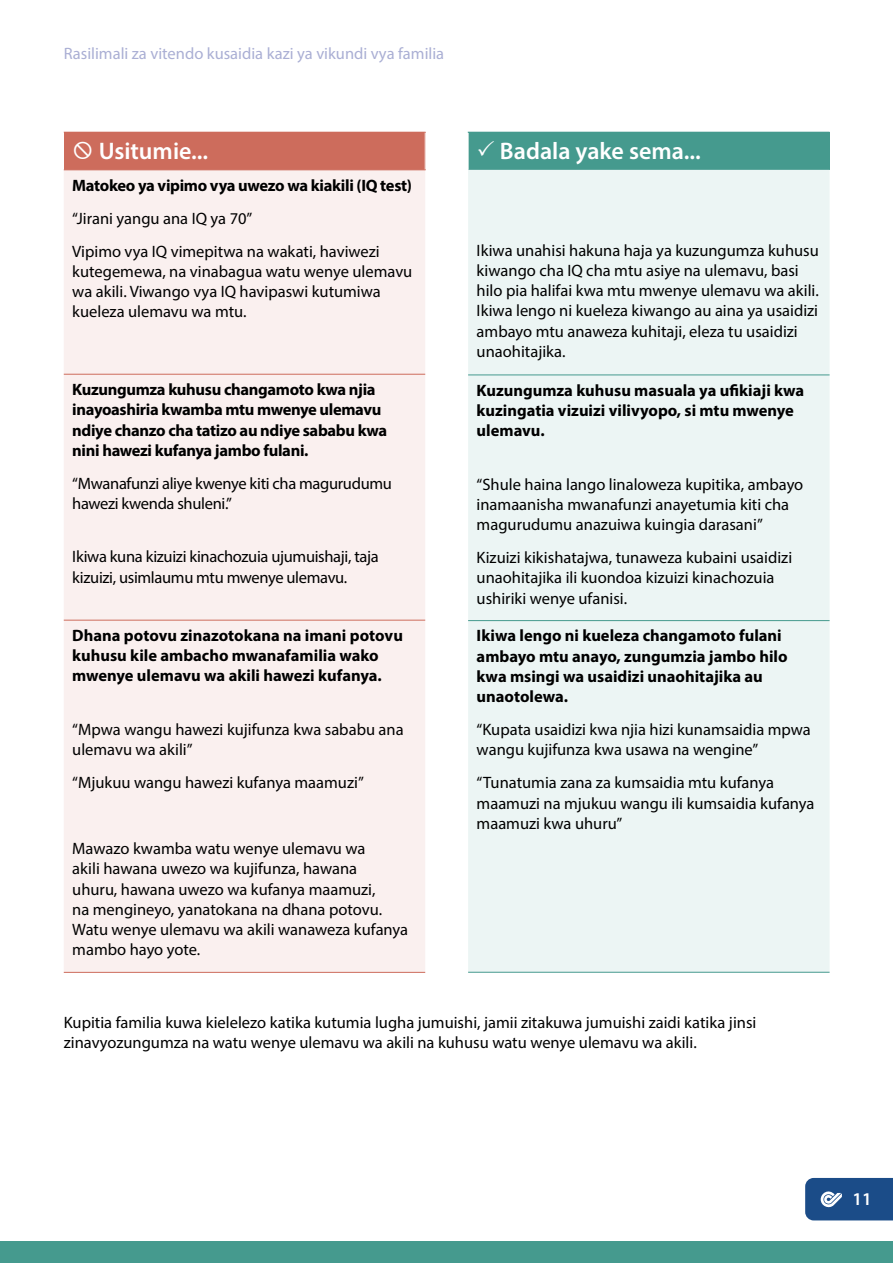
<style>
.page{position:relative;width:893px;height:1263px;background:#fff}
.page>*{position:absolute;margin:0;border:0;box-sizing:border-box;transform-origin:0 0}
.t1{font:600 24px "Myriad Pro";color:#fff}
.t2{font:600 18px "Myriad Pro";color:#fff}
.t3{font:16.5px/20.2px "Myriad Pro";color:#000}
.t4{font:700 16.5px/20.2px "Myriad Pro";color:#000}
.t5{font:700 16.5px/20.2px "Myriad Pro";letter-spacing:-.02em;color:#000}
.t6{font:16.5px/20.2px "Myriad Pro";letter-spacing:-.02em;color:#000}
.t7{font:16.5px "Myriad Pro";color:#aaafd4}
</style>
<div class="page">
<div style="left:64px;top:132px;width:361px;height:38px;background:#cd6c5c"></div>
<div style="left:64px;top:170px;width:361px;height:802px;background:#faf0ef"></div>
<hr style="left:64px;top:132px;width:362px;height:1px;background:#cd6c5c">
<hr style="left:64px;top:169px;width:362px;height:1px;background:#cd6c5c">
<hr style="left:64px;top:374px;width:361px;height:1px;background:#cd6c5c">
<hr style="left:64px;top:620px;width:361px;height:1px;background:#cd6c5c">
<hr style="left:64px;top:972px;width:361px;height:1px;background:#cd6c5c">
<div style="left:468px;top:132px;width:362px;height:38px;background:#459a8e"></div>
<div style="left:468px;top:170px;width:362px;height:802px;background:#ecf5f4"></div>
<hr style="left:468px;top:620px;width:362px;height:1px;background:#459a8e">
<hr style="left:468px;top:375px;width:362px;height:1px;background:#459a8e">
<hr style="left:468px;top:133px;width:1px;height:37px;background:#fff">
<hr style="left:468px;top:972px;width:362px;height:1px;background:#459a8e">
<div style="left:0;top:1242px;width:893px;height:21px;background:#459a8e"></div>
<svg style="left:805px;top:1178px;width:88px;height:42px;background:#28568f"></svg>
<p class="t7" style="left:64px;top:43px;width:382px">Rasilimali za vitendo kusaidia kazi ya vikundi vya familia</p>
<h1 class="t1" style="left:99px;top:136px;width:111px">Usitumie...</h1>
<p class="t5" style="left:72px;top:174px;width:341px">Matokeo ya vipimo vya uwezo wa kiakili (IQ test)</p>
<p class="t3" style="left:72px;top:201px;width:309px;line-height:33px">“Jirani yangu ana IQ ya 70”<br>Vipimo vya IQ vimepitwa na wakati, haviwezi</p>
<p class="t3" style="left:72px;top:261px;width:342px">kutegemewa, na vinabagua watu wenye ulemavu wa akili. Viwango vya IQ havipaswi kutumiwa kueleza ulemavu wa mtu.</p>
<p class="t5" style="left:72px;top:379px;width:316px">Kuzungumza kuhusu changamoto kwa njia inayoashiria kwamba mtu mwenye ulemavu ndiye chanzo cha tatizo au ndiye sababu kwa nini hawezi kufanya jambo fulani.</p>
<p class="t6" style="left:72px;top:473px;width:321px">“Mwanafunzi aliye kwenye kiti cha magurudumu hawezi kwenda shuleni.”</p>
<p class="t6" style="left:72px;top:546px;width:308px">Ikiwa kuna kizuizi kinachozuia ujumuishaji, taja kizuizi, usimlaumu mtu mwenye ulemavu.</p>
<p class="t4" style="left:72px;top:625px;width:332px">Dhana potovu zinazotokana na imani potovu kuhusu kile ambacho mwanafamilia wako mwenye ulemavu wa akili hawezi kufanya.</p>
<p class="t3" style="left:72px;top:719px;width:333px">“Mpwa wangu hawezi kujifunza kwa sababu ana ulemavu wa akili”</p>
<p class="t3" style="left:72px;top:772px;width:293px">“Mjukuu wangu hawezi kufanya maamuzi”</p>
<p class="t3" style="left:72px;top:838px;width:337px">Mawazo kwamba watu wenye ulemavu wa<br>akili hawana uwezo wa kujifunza, hawana<br>uhuru, hawana uwezo wa kufanya maamuzi,<br>na mengineyo, yanatokana na dhana potovu.<br>Watu wenye ulemavu wa akili wanaweza kufanya mambo hayo yote.</p>
<h1 class="t1" style="left:500px;top:136px;width:202px">Badala yake sema...</h1>
<p class="t3" style="left:477px;top:240px;width:344px">Ikiwa unahisi hakuna haja ya kuzungumza kuhusu kiwango cha IQ cha mtu asiye na ulemavu, basi hilo pia halifai kwa mtu mwenye ulemavu wa akili.<br>Ikiwa lengo ni kueleza kiwango au aina ya usaidizi ambayo mtu anaweza kuhitaji, eleza tu usaidizi unaohitajika.</p>
<p class="t4" style="left:477px;top:380px;width:329px">Kuzungumza kuhusu masuala ya ufikiaji kwa kuzingatia vizuizi vilivyopo, si mtu mwenye ulemavu.</p>
<p class="t3" style="left:477px;top:474px;width:328px">“Shule haina lango linaloweza kupitika, ambayo inamaanisha mwanafunzi anayetumia kiti cha magurudumu anazuiwa kuingia darasani”</p>
<p class="t3" style="left:477px;top:547px;width:317px">Kizuizi kikishatajwa, tunaweza kubaini usaidizi unaohitajika ili kuondoa kizuizi kinachozuia ushiriki wenye ufanisi.</p>
<p class="t4" style="left:477px;top:625px;width:312px">Ikiwa lengo ni kueleza changamoto fulani ambayo mtu anayo, zungumzia jambo hilo kwa msingi wa usaidizi unaohitajika au unaotolewa.</p>
<p class="t3" style="left:477px;top:719px;width:336px">“Kupata usaidizi kwa njia hizi kunamsaidia mpwa wangu kujifunza kwa usawa na wengine”</p>
<p class="t3" style="left:477px;top:772px;width:339px">“Tunatumia zana za kumsaidia mtu kufanya maamuzi na mjukuu wangu ili kumsaidia kufanya maamuzi kwa uhuru”</p>
<p class="t3" style="left:64px;top:1012px;width:694px">Kupitia familia kuwa kielelezo katika kutumia lugha jumuishi, jamii zitakuwa jumuishi zaidi katika jinsi zinavyozungumza na watu wenye ulemavu wa akili na kuhusu watu wenye ulemavu wa akili.</p>
<p class="t2" style="left:852px;top:1187px;width:21px">11</p>
</div>
